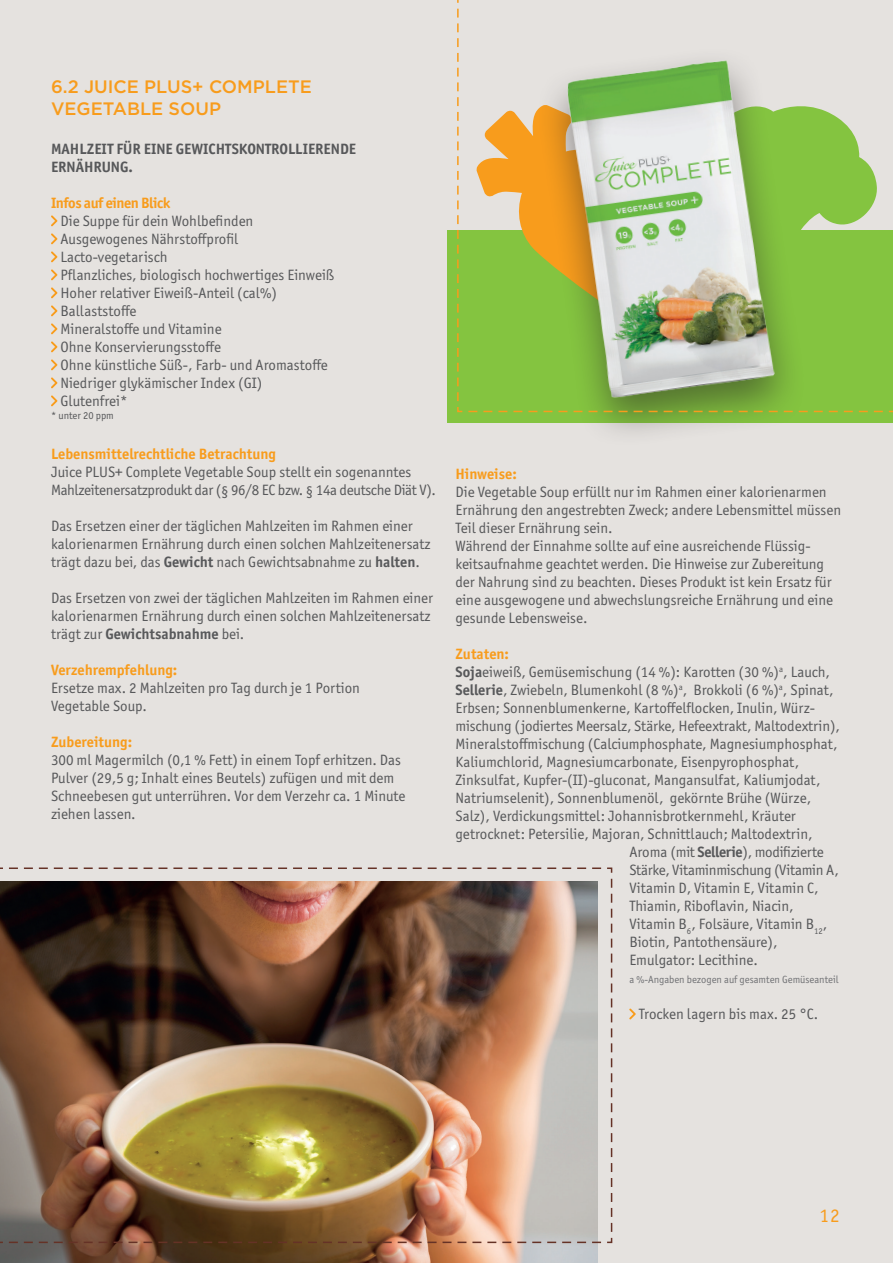
<style>
.page{position:relative;width:893px;height:1263px;background:#e5e2df}
.page>*{position:absolute;margin:0;border:0;box-sizing:border-box;transform-origin:0 0}
.t1{font:19.2px "Officina Sans ITC Pro";color:#f89c1c}
.t2{font:500 18px/21.6px "Gotham";color:#f89c1c}
.t3{font:15px/18px "Officina Sans ITC Pro";color:#57585a}
.t4{font:700 15px "Officina Sans ITC Pro";color:#f89c1c}
.t5{font:15px "Officina Sans ITC Pro";letter-spacing:-.02em;color:#57585a}
.t6{font:700 15px/18px "Officina Sans ITC Pro";color:#57585a}
.t7{font:700 15px "Officina Sans ITC Pro";letter-spacing:-.03em;color:#f89c1c}
.t8{font:10.5px "Officina Sans ITC Pro";color:#717275}
.t9{font:10.5px "Officina Sans ITC Pro";color:#57585a}
.s1{font-weight:700}
</style>
<div class="page">
<svg style="left:448px;top:230px;width:445px;height:193px;background:#80be3e"></svg>
<svg style="left:51px;top:215px;width:6px;height:11px"></svg>
<svg style="left:51px;top:233px;width:6px;height:11px"></svg>
<svg style="left:51px;top:251px;width:6px;height:11px"></svg>
<svg style="left:51px;top:269px;width:6px;height:11px"></svg>
<svg style="left:51px;top:287px;width:6px;height:11px"></svg>
<svg style="left:51px;top:305px;width:6px;height:11px"></svg>
<svg style="left:51px;top:323px;width:6px;height:11px"></svg>
<svg style="left:51px;top:341px;width:6px;height:11px"></svg>
<svg style="left:51px;top:359px;width:6px;height:11px"></svg>
<svg style="left:51px;top:377px;width:6px;height:11px"></svg>
<svg style="left:51px;top:395px;width:6px;height:11px"></svg>
<svg style="left:629px;top:1008px;width:7px;height:11px"></svg>
<svg style="left:457px;top:0;width:436px;height:413px"></svg>
<img style="left:0;top:1244px;width:597px;height:19px">
<img style="left:0;top:867px;width:613px;height:377px">
<p class="t2" style="left:51px;top:76px;width:262px">6.2 JUICE PLUS+ COMPLETE<br>VEGETABLE SOUP</p>
<p class="t6" style="left:51px;top:140px;width:307px">MAHLZEIT FÜR EINE GEWICHTSKONTROLLIERENDE<br>ERNÄHRUNG.</p>
<p class="t7" style="left:51px;top:194px;width:121px">Infos auf einen Blick</p>
<p class="t3" style="left:60px;top:212px;width:276px">Die Suppe für dein Wohlbefinden<br>Ausgewogenes Nährstoffprofil<br>Lacto-vegetarisch<br>Pflanzliches, biologisch hochwertiges Einweiß<br>Hoher relativer Eiweiß-Anteil (cal%)<br>Ballaststoffe<br>Mineralstoffe und Vitamine<br>Ohne Konservierungsstoffe<br>Ohne künstliche Süß-, Farb- und Aromastoffe<br>Niedriger glykämischer Index (GI)<br>Glutenfrei*</p>
<p class="t9" style="left:51px;top:409px;width:64px">* unter 20 ppm</p>
<p class="t4" style="left:51px;top:445px;width:226px">Lebensmittelrechtliche Betrachtung</p>
<p class="t3" style="left:51px;top:463px;width:386px">Juice PLUS+ Complete Vegetable Soup stellt ein sogenanntes<br>Mahlzeitenersatzprodukt dar (§ 96/8 EC bzw. § 14a deutsche Diät V).</p>
<p class="t3" style="left:51px;top:517px;width:381px">Das Ersetzen einer der täglichen Mahlzeiten im Rahmen einer kalorienarmen Ernährung durch einen solchen Mahlzeitenersatz trägt dazu bei, das <span class="s1">Gewicht</span> nach Gewichtsabnahme zu <span class="s1">halten</span>.</p>
<p class="t3" style="left:51px;top:589px;width:384px">Das Ersetzen von zwei der täglichen Mahlzeiten im Rahmen einer kalorienarmen Ernährung durch einen solchen Mahlzeitenersatz trägt zur <span class="s1">Gewichtsabnahme</span> bei.</p>
<p class="t4" style="left:51px;top:661px;width:128px">Verzehrempfehlung:</p>
<p class="t3" style="left:51px;top:679px;width:310px">Ersetze max. 2 Mahlzeiten pro Tag durch je 1 Portion<br>Vegetable Soup.</p>
<p class="t4" style="left:51px;top:733px;width:83px">Zubereitung:</p>
<p class="t3" style="left:51px;top:751px;width:356px">300 ml Magermilch (0,1 % Fett) in einem Topf erhitzen. Das Pulver (29,5 g; Inhalt eines Beutels) zufügen und mit dem Schneebesen gut unterrühren. Vor dem Verzehr ca. 1 Minute ziehen lassen.</p>
<p class="t4" style="left:455px;top:465px;width:63px">Hinweise:</p>
<p class="t3" style="left:455px;top:483px;width:387px">Die Vegetable Soup erfüllt nur im Rahmen einer kalorienarmen Ernährung den angestrebten Zweck; andere Lebensmittel müssen Teil dieser Ernährung sein.<br>Während der Einnahme sollte auf eine ausreichende Flüssig&shy;keitsaufnahme geachtet werden. Die Hinweise zur Zubereitung der Nahrung sind zu beachten. Dieses Produkt ist kein Ersatz für eine ausgewogene und abwechslungsreiche Ernährung und eine gesunde Lebensweise.</p>
<p class="t4" style="left:455px;top:645px;width:55px">Zutaten:</p>
<p class="t3" style="left:455px;top:663px;width:376px"><span class="s1">Soja</span>eiweiß, Gemüsemischung (14 %): Karotten (30 %)<sup>a</sup>, Lauch,</p>
<p class="t3" style="left:455px;top:681px;width:380px"><span class="s1">Sellerie</span>, Zwiebeln, Blumenkohl (8 %)<sup>a</sup>, Brokkoli (6 %)<sup>a</sup>, Spinat,</p>
<p class="t3" style="left:455px;top:699px;width:361px">Erbsen; Sonnenblumenkerne, Kartoffelflocken, Inulin, Würz-</p>
<p class="t3" style="left:455px;top:717px;width:386px">mischung (jodiertes Meersalz, Stärke, Hefeextrakt, Maltodextrin),</p>
<p class="t3" style="left:455px;top:735px;width:384px">Mineralstoffmischung (Calciumphosphate, Magnesiumphosphat,</p>
<p class="t3" style="left:455px;top:753px;width:345px">Kaliumchlorid, Magnesiumcarbonate, Eisenpyrophosphat,</p>
<p class="t3" style="left:455px;top:771px;width:367px">Zinksulfat, Kupfer-(II)-gluconat, Mangansulfat, Kaliumjodat,</p>
<p class="t3" style="left:455px;top:789px;width:357px">Natriumselenit), Sonnenblumenöl, gekörnte Brühe (Würze,</p>
<p class="t3" style="left:455px;top:807px;width:342px">Salz), Verdickungsmittel: Johannisbrotkernmehl, Kräuter</p>
<p class="t3" style="left:455px;top:825px;width:359px">getrocknet: Petersilie, Majoran, Schnittlauch; Maltodextrin,</p>
<p class="t5" style="left:629px;top:843px;width:196px">Aroma (mit <span class="s1">Sellerie</span>), modifizierte</p>
<p class="t5" style="left:629px;top:861px;width:211px">Stärke, Vitaminmischung (Vitamin A,</p>
<p class="t3" style="left:629px;top:879px;width:191px">Vitamin D, Vitamin E, Vitamin C,</p>
<p class="t3" style="left:629px;top:897px;width:166px">Thiamin, Riboflavin, Niacin,</p>
<p class="t3" style="left:629px;top:915px;width:200px">Vitamin B<sub>6</sub>, Folsäure, Vitamin B<sub>12</sub>,</p>
<p class="t3" style="left:629px;top:933px;width:150px">Biotin, Pantothensäure),</p>
<p class="t3" style="left:629px;top:951px;width:130px">Emulgator: Lecithine.</p>
<p class="t8" style="left:629px;top:974px;width:211px">a %-Angaben bezogen auf gesamten Gemüseanteil</p>
<p class="t3" style="left:639px;top:1005px;width:181px">Trocken lagern bis max. 25 °C.</p>
<p class="t1" style="left:819px;top:1205px;width:22px">12</p>
</div>
